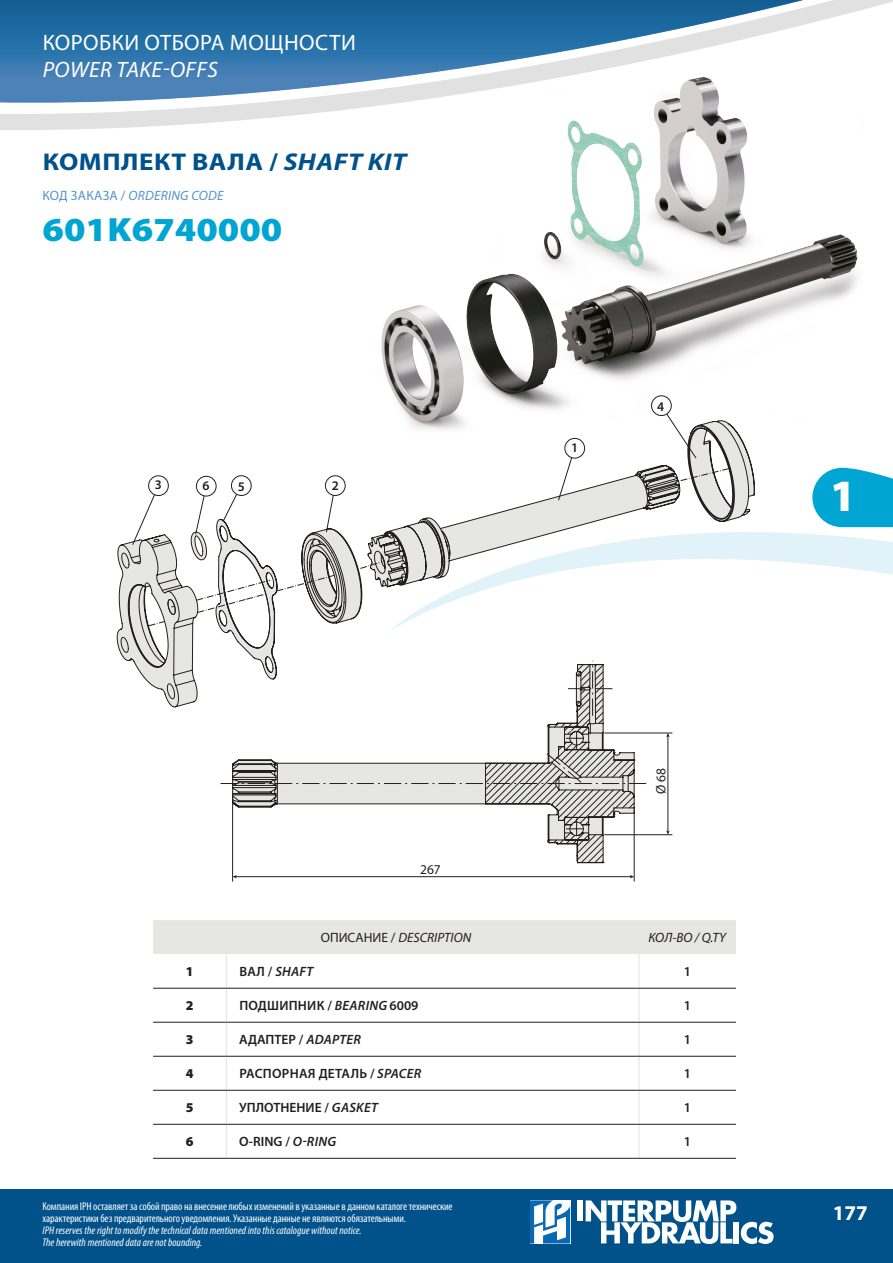
<style>
.page{position:relative;width:893px;height:1263px;background:#fff}
.page>*{position:absolute;margin:0;border:0;box-sizing:border-box;transform-origin:0 0}
.t1{font:900 45px "Myriad Pro";color:#fff}
.t2{font:900 33.75px "Myriad Pro";color:#00a5d3;scale:1.11 1}
.t3{font:700 24.3px "Myriad Pro";letter-spacing:.02em;color:#01518a;scale:1.11 1}
.t4{font:22.35px "Myriad Pro";letter-spacing:.02em;color:#fff}
.t5{font:italic 22.35px "Myriad Pro";letter-spacing:.02em;color:#fff}
.t6{font:700 21px "Myriad Pro";color:#fff}
.t7{font:600 13.5px "Myriad Pro";color:#231f20}
.t8{font:600 13.5px "Myriad Pro";letter-spacing:.02em;color:#231f20}
.t9{font:italic 13.5px "Myriad Pro";color:#231f20}
.t10{font:italic 13.5px "Myriad Pro";letter-spacing:.02em;color:#5292ca}
.t11{font:italic 600 13.5px "Myriad Pro";letter-spacing:.02em;color:#231f20}
.t12{font:900 13.5px "Myriad Pro";color:#231f20}
.t13{font:13.5px "Myriad Pro";color:#231f20}
.t14{font:600 13.2px "Myriad Pro";color:#231f20}
.t15{font:condensed 11.25px/12px "Myriad Pro";letter-spacing:-.01em;color:#fff}
.t16{font:italic condensed 11.25px/12px "Myriad Pro";color:#fff}
.s1{font-style:italic}
.s2{font-style:normal}
</style>
<div class="page">
<div style="left:0;top:1189px;width:893px;height:74px;background:#01518a"></div>
<div style="left:577px;top:1200px;width:6px;height:21px;background:#fff"></div>
<svg style="left:586px;top:1200px;width:188px;height:44px"></svg>
<svg style="left:530px;top:1200px;width:40px;height:43px;background:#8eb9dc"></svg>
<img style="left:0;top:0;width:893px;height:130px">
<svg style="left:756px;top:467px;width:137px;height:108px"></svg>
<div style="left:829px;top:480px;width:33px;height:41px;background:#00a5d3"></div>
<img style="left:361px;top:19px;width:520px;height:386px">
<svg style="left:153px;top:920px;width:583px;height:238px"></svg>
<svg style="left:227px;top:954px;width:509px;height:204px"></svg>
<hr style="left:226px;top:954px;width:1px;height:34px;background:#e6e6e2">
<hr style="left:638px;top:954px;width:1px;height:34px;background:#e6e6e2">
<hr style="left:226px;top:988px;width:1px;height:34px;background:#e6e6e2">
<hr style="left:638px;top:988px;width:1px;height:34px;background:#e6e6e2">
<hr style="left:226px;top:1022px;width:1px;height:34px;background:#e6e6e2">
<hr style="left:638px;top:1022px;width:1px;height:34px;background:#e6e6e2">
<hr style="left:226px;top:1056px;width:1px;height:34px;background:#e6e6e2">
<hr style="left:638px;top:1056px;width:1px;height:34px;background:#e6e6e2">
<hr style="left:226px;top:1090px;width:1px;height:34px;background:#e6e6e2">
<hr style="left:638px;top:1090px;width:1px;height:34px;background:#e6e6e2">
<hr style="left:226px;top:1124px;width:1px;height:34px;background:#e6e6e2">
<hr style="left:638px;top:1124px;width:1px;height:34px;background:#e6e6e2">
<hr style="left:153px;top:988px;width:73px;height:1px;background:#231f20">
<hr style="left:226px;top:988px;width:413px;height:1px;background:#231f20">
<hr style="left:639px;top:988px;width:97px;height:1px;background:#231f20">
<hr style="left:153px;top:1022px;width:73px;height:1px;background:#231f20">
<hr style="left:226px;top:1022px;width:413px;height:1px;background:#231f20">
<hr style="left:639px;top:1022px;width:97px;height:1px;background:#231f20">
<hr style="left:153px;top:1056px;width:73px;height:1px;background:#231f20">
<hr style="left:226px;top:1056px;width:413px;height:1px;background:#231f20">
<hr style="left:639px;top:1056px;width:97px;height:1px;background:#231f20">
<hr style="left:153px;top:1090px;width:73px;height:1px;background:#231f20">
<hr style="left:226px;top:1090px;width:413px;height:1px;background:#231f20">
<hr style="left:639px;top:1090px;width:97px;height:1px;background:#231f20">
<hr style="left:153px;top:1124px;width:73px;height:1px;background:#231f20">
<hr style="left:226px;top:1124px;width:413px;height:1px;background:#231f20">
<hr style="left:639px;top:1124px;width:97px;height:1px;background:#231f20">
<hr style="left:153px;top:1158px;width:73px;height:1px;background:#231f20">
<hr style="left:226px;top:1158px;width:413px;height:1px;background:#231f20">
<hr style="left:639px;top:1158px;width:97px;height:1px;background:#231f20">
<hr style="left:232px;top:795px;width:1px;height:86px;background:#231f20">
<hr style="left:634px;top:810px;width:1px;height:71px;background:#231f20">
<hr style="left:236px;top:876px;width:395px;height:1px;background:#231f20">
<svg style="left:233px;top:875px;width:4px;height:3px"></svg>
<svg style="left:630px;top:875px;width:4px;height:3px"></svg>
<div style="left:651px;top:396px;width:20px;height:19px;background:#fff;border-radius:50%"></div>
<div style="left:651px;top:396px;width:20px;height:20px;border:1px solid #231f20;border-radius:50%"></div>
<svg style="left:116px;top:405px;width:640px;height:458px"></svg>
<h3 class="t4" style="left:43px;top:28px;width:315px">КОРОБКИ ОТБОРА МОЩНОСТИ</h3>
<h3 class="t5" style="left:43px;top:55px;width:177px">POWER TAKE-OFFS</h3>
<h3 class="t3" style="left:43px;top:146px;width:329px">КОМПЛЕКТ ВАЛА / <span class="s1">SHAFT KIT</span></h3>
<p class="t10" style="left:43px;top:187px;width:182px"><span class="s2">КОД ЗАКАЗА /</span> ORDERING CODE</p>
<h2 class="t2" style="left:43px;top:207px;width:218px">601K6740000</h2>
<p class="t14" style="left:155px;top:476px;width:9px">3</p>
<p class="t14" style="left:202px;top:477px;width:9px">6</p>
<p class="t14" style="left:238px;top:478px;width:9px">5</p>
<p class="t14" style="left:332px;top:477px;width:9px">2</p>
<p class="t13" style="left:420px;top:862px;width:22px">267</p>
<p class="t14" style="left:571px;top:440px;width:9px">1</p>
<p class="t14" style="left:657px;top:398px;width:9px">4</p>
<p class="t13" style="left:652px;top:794px;width:28px;rotate:-90deg">Ø 68</p>
<p class="t9" style="left:321px;top:929px;width:152px"><span class="s2">ОПИСАНИЕ /</span> DESCRIPTION</p>
<p class="t9" style="left:649px;top:929px;width:79px">КОЛ-ВО / Q.TY</p>
<p class="t12" style="left:186px;top:963px;width:9px">1</p>
<p class="t11" style="left:239px;top:963px;width:75px"><span class="s2">ВАЛ /</span> SHAFT</p>
<p class="t7" style="left:684px;top:963px;width:9px">1</p>
<p class="t12" style="left:186px;top:997px;width:9px">2</p>
<p class="t8" style="left:239px;top:997px;width:181px">ПОДШИПНИК / <span class="s1">BEARING</span> 6009</p>
<p class="t7" style="left:684px;top:997px;width:9px">1</p>
<p class="t12" style="left:186px;top:1031px;width:9px">3</p>
<p class="t7" style="left:239px;top:1031px;width:123px">АДАПТЕР / <span class="s1">ADAPTER</span></p>
<p class="t7" style="left:684px;top:1031px;width:9px">1</p>
<p class="t12" style="left:186px;top:1065px;width:9px">4</p>
<p class="t8" style="left:239px;top:1065px;width:183px">РАСПОРНАЯ ДЕТАЛЬ / <span class="s1">SPACER</span></p>
<p class="t7" style="left:684px;top:1065px;width:9px">1</p>
<p class="t12" style="left:186px;top:1099px;width:9px">5</p>
<p class="t7" style="left:239px;top:1099px;width:140px">УПЛОТНЕНИЕ / <span class="s1">GASKET</span></p>
<p class="t7" style="left:684px;top:1099px;width:9px">1</p>
<p class="t12" style="left:186px;top:1133px;width:9px">6</p>
<p class="t7" style="left:239px;top:1133px;width:98px">O-RING / <span class="s1">O-RING</span></p>
<p class="t7" style="left:684px;top:1133px;width:9px">1</p>
<p class="t15" style="left:43px;top:1200px;width:412px">Компания IPH оставляет за собой право на внесение любых изменений в указанные в данном каталоге технические характеристики без предварительного уведомления. Указанные данные не являются обязательными.</p>
<p class="t16" style="left:43px;top:1224px;width:321px">IPH reserves the right to modify the technical data mentioned into this catalogue without notice.<br>The herewith mentioned data are not bounding.</p>
<h1 class="t1" style="left:830px;top:466px;width:27px">1</h1>
<h3 class="t6" style="left:833px;top:1199px;width:36px">177</h3>
</div>
